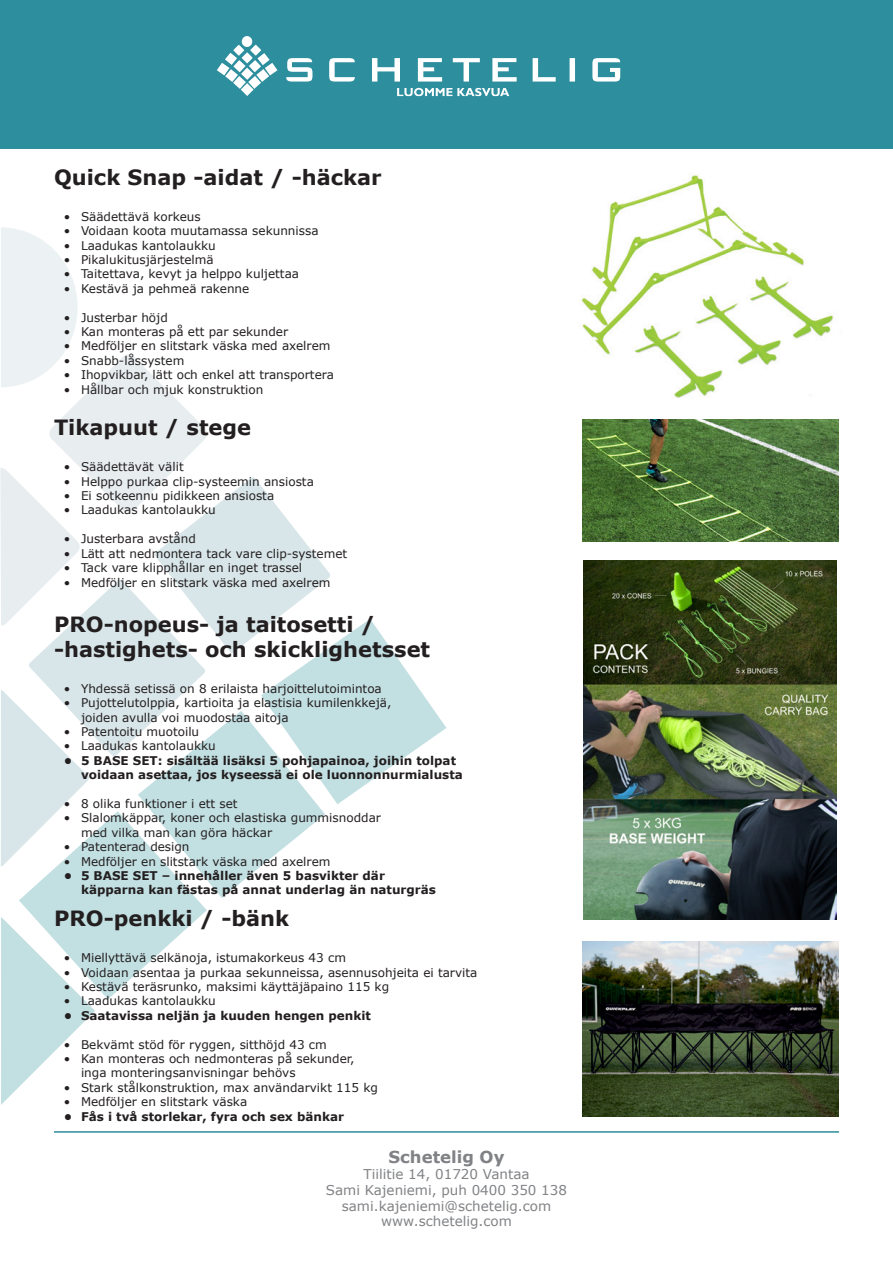
<style>
.page{position:relative;width:893px;height:1263px;background:#fff}
.page>*{position:absolute;margin:0;border:0;box-sizing:border-box;transform-origin:0 0}
.t1{font:700 21px "Verdana";color:#231f20}
.t2{font:700 16.5px "Verdana";color:#808285}
.t3{font:13.5px/15.8px "Verdana";color:#808285;text-align:center}
.t4{font:12px/14.4px "Verdana";color:#231f20}
.t5{font:700 12px/14.4px "Verdana";color:#231f20}
</style>
<div class="page">
<div style="left:0;top:0;width:893px;height:149px;background:#2d8e9d"></div>
<svg style="left:397px;top:88px;width:112px;height:8px"></svg>
<div style="left:242px;top:36px;width:10px;height:11px;background:#fff;border-radius:50%"></div>
<svg style="left:217px;top:45px;width:60px;height:51px"></svg>
<svg style="left:286px;top:58px;width:334px;height:24px"></svg>
<svg style="left:0;top:227px;width:446px;height:878px"></svg>
<hr style="left:54px;top:1131px;width:785px;height:2px;background:#2d8e9d">
<img style="left:581px;top:175px;width:253px;height:223px">
<img style="left:583px;top:419px;width:256px;height:122px">
<img style="left:583px;top:942px;width:256px;height:174px">
<img style="left:584px;top:561px;width:252px;height:359px">
<p class="t1" style="left:54px;top:162px;width:329px">Quick Snap -aidat / -häckar</p>
<p class="t4" style="left:64px;top:209px;width:138px">• Säädettävä korkeus</p>
<p class="t4" style="left:64px;top:223px;width:256px">• Voidaan koota muutamassa sekunnissa</p>
<p class="t4" style="left:64px;top:238px;width:153px">• Laadukas kantolaukku</p>
<p class="t4" style="left:64px;top:252px;width:151px">• Pikalukitusjärjestelmä</p>
<p class="t4" style="left:64px;top:267px;width:237px">• Taitettava, kevyt ja helppo kuljettaa</p>
<p class="t4" style="left:64px;top:281px;width:187px">• Kestävä ja pehmeä rakenne</p>
<p class="t4" style="left:64px;top:310px;width:105px">• Justerbar höjd</p>
<p class="t4" style="left:64px;top:324px;width:226px">• Kan monteras på ett par sekunder</p>
<p class="t4" style="left:64px;top:339px;width:268px">• Medföljer en slitstark väska med axelrem</p>
<p class="t4" style="left:64px;top:353px;width:122px">• Snabb-låssystem</p>
<p class="t4" style="left:64px;top:367px;width:271px">• Ihopvikbar, lätt och enkel att transportera</p>
<p class="t4" style="left:64px;top:382px;width:201px">• Hållbar och mjuk konstruktion</p>
<p class="t1" style="left:54px;top:413px;width:199px">Tikapuut / stege</p>
<p class="t4" style="left:64px;top:460px;width:121px">• Säädettävät välit</p>
<p class="t4" style="left:64px;top:474px;width:251px">• Helppo purkaa clip-systeemin ansiosta</p>
<p class="t4" style="left:64px;top:488px;width:212px">• Ei sotkeennu pidikkeen ansiosta</p>
<p class="t4" style="left:64px;top:503px;width:153px">• Laadukas kantolaukku</p>
<p class="t4" style="left:64px;top:532px;width:133px">• Justerbara avstånd</p>
<p class="t4" style="left:64px;top:546px;width:285px">• Lätt att nedmontera tack vare clip-systemet</p>
<p class="t4" style="left:64px;top:560px;width:240px">• Tack vare klipphållar en inget trassel</p>
<p class="t4" style="left:64px;top:575px;width:268px">• Medföljer en slitstark väska med axelrem</p>
<p class="t1" style="left:54px;top:609px;width:323px">PRO-nopeus- ja taitosetti /</p>
<p class="t1" style="left:54px;top:634px;width:378px">-hastighets- och skicklighetsset</p>
<p class="t4" style="left:64px;top:681px;width:319px">• Yhdessä setissä on 8 erilaista harjoittelutoimintoa</p>
<p class="t4" style="left:81px;top:695px;width:312px;text-indent:-17px">• Pujottelutolppia, kartioita ja elastisia kumilenkkejä, joiden avulla voi muodostaa aitoja</p>
<p class="t4" style="left:64px;top:724px;width:137px">• Patentoitu muotoilu</p>
<p class="t4" style="left:64px;top:739px;width:153px">• Laadukas kantolaukku</p>
<p class="t5" style="left:81px;top:753px;width:383px;text-indent:-17px">• 5 BASE SET: sisältää lisäksi 5 pohjapainoa, joihin tolpat voidaan asettaa, jos kyseessä ei ole luonnonnurmialusta</p>
<p class="t4" style="left:64px;top:796px;width:175px">• 8 olika funktioner i ett set</p>
<p class="t4" style="left:81px;top:811px;width:301px;text-indent:-17px">• Slalomkäppar, koner och elastiska gummisnoddar med vilka man kan göra häckar</p>
<p class="t4" style="left:64px;top:839px;width:127px">• Patenterad design</p>
<p class="t4" style="left:64px;top:854px;width:268px">• Medföljer en slitstark väska med axelrem</p>
<p class="t5" style="left:81px;top:868px;width:357px;text-indent:-17px">• 5 BASE SET – innehåller även 5 basvikter där käpparna kan fästas på annat underlag än naturgräs</p>
<p class="t1" style="left:54px;top:903px;width:237px">PRO-penkki / -bänk</p>
<p class="t4" style="left:64px;top:950px;width:284px">• Miellyttävä selkänoja, istumakorkeus 43 cm</p>
<p class="t4" style="left:64px;top:965px;width:415px">• Voidaan asentaa ja purkaa sekunneissa, asennusohjeita ei tarvita</p>
<p class="t4" style="left:64px;top:979px;width:327px">• Kestävä teräsrunko, maksimi käyttäjäpaino 115 kg</p>
<p class="t4" style="left:64px;top:993px;width:153px">• Laadukas kantolaukku</p>
<p class="t5" style="left:64px;top:1008px;width:309px">• Saatavissa neljän ja kuuden hengen penkit</p>
<p class="t4" style="left:64px;top:1037px;width:264px">• Bekvämt stöd för ryggen, sitthöjd 43 cm</p>
<p class="t4" style="left:81px;top:1051px;width:275px;text-indent:-17px">• Kan monteras och nedmonteras på sekunder, inga monteringsanvisningar behövs</p>
<p class="t4" style="left:64px;top:1080px;width:315px">• Stark stålkonstruktion, max användarvikt 115 kg</p>
<p class="t4" style="left:64px;top:1094px;width:185px">• Medföljer en slitstark väska</p>
<p class="t5" style="left:64px;top:1109px;width:282px">• Fås i två storlekar, fyra och sex bänkar</p>
<h2 class="t2" style="left:389px;top:1145px;width:117px">Schetelig Oy</h2>
<p class="t3" style="left:326px;top:1166px;width:243px">Tiilitie 14, 01720 Vantaa<br>Sami Kajeniemi, puh 0400 350 138 sami.kajeniemi@schetelig.com www.schetelig.com</p>
</div>
